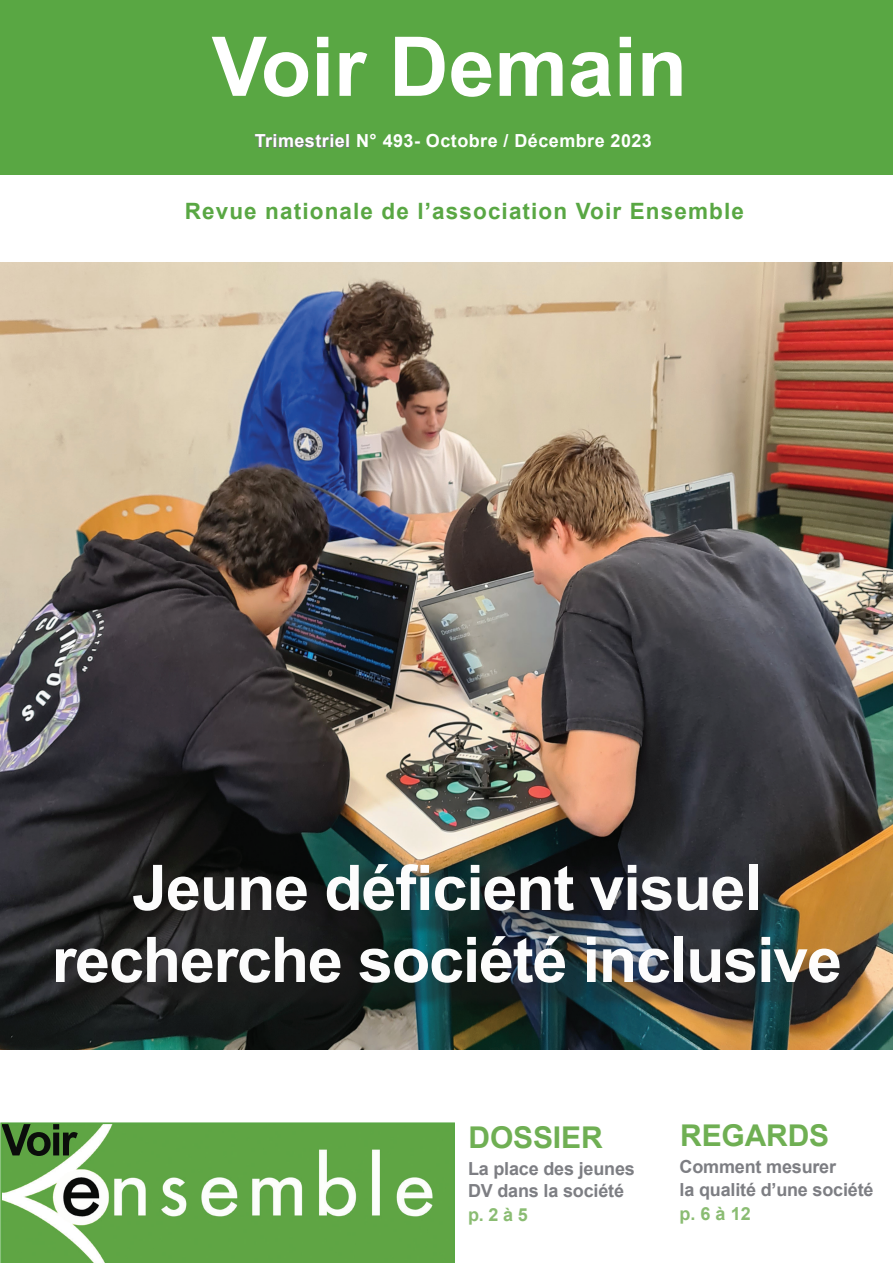
<style>
.page{position:relative;width:893px;height:1263px;background:#fff}
.page>*{position:absolute;margin:0;border:0;box-sizing:border-box;transform-origin:0 0}
.t1{font:700 82.5px "Arial";color:#fff}
.t2{font:700 63px/72px "Arial";letter-spacing:-.02em;color:#fff;text-align:center}
.t3{font:700 30px "Arial";letter-spacing:-.005em;color:#6faf53}
.t4{font:700 22.5px "Arial";letter-spacing:.05em;color:#59a743}
.t5{font:700 18px/22.5px "Arial";letter-spacing:-.01em;color:#7d7e83}
.t6{font:700 18px "Arial";letter-spacing:.025em;color:#fff}
.t7{font:700 18px "Arial";color:#8abc72}
</style>
<div class="page">
<div style="left:0;top:0;width:893px;height:174px;background:#59a743"></div>
<svg style="left:254px;top:134px;width:91px;height:14px"></svg>
<div style="left:346px;top:134px;width:3px;height:14px;border:1px solid #75797b"></div>
<svg style="left:0;top:1122px;width:455px;height:141px;background:#74ae5e"></svg>
<img style="left:0;top:263px;width:893px;height:787px">
<div style="left:55px;top:863px;width:811px;height:145px;background:#231f20;opacity:.3"></div>
<h1 class="t1" style="left:212px;top:9px;width:477px">Voir Demain</h1>
<p class="t6" style="left:255px;top:128px;width:399px">Trimestriel N° 493- Octobre / Décembre 2023</p>
<p class="t4" style="left:185px;top:195px;width:561px">Revue nationale de l’association Voir Ensemble</p>
<h2 class="t2" style="left:52px;top:852px;width:792px">Jeune déficient visuel recherche société inclusive</h2>
<h3 class="t3" style="left:468px;top:1116px;width:114px">Dossier</h3>
<p class="t5" style="left:468px;top:1157px;width:168px">La place des jeunes<br>DV dans la société</p>
<p class="t7" style="left:468px;top:1202px;width:61px">p. 2 à 5</p>
<h3 class="t3" style="left:680px;top:1115px;width:148px">REGARDS</h3>
<p class="t5" style="left:680px;top:1156px;width:195px">Comment mesurer<br>la qualité d’une société</p>
<p class="t7" style="left:680px;top:1201px;width:73px">p. 6 à 12</p>
</div>
